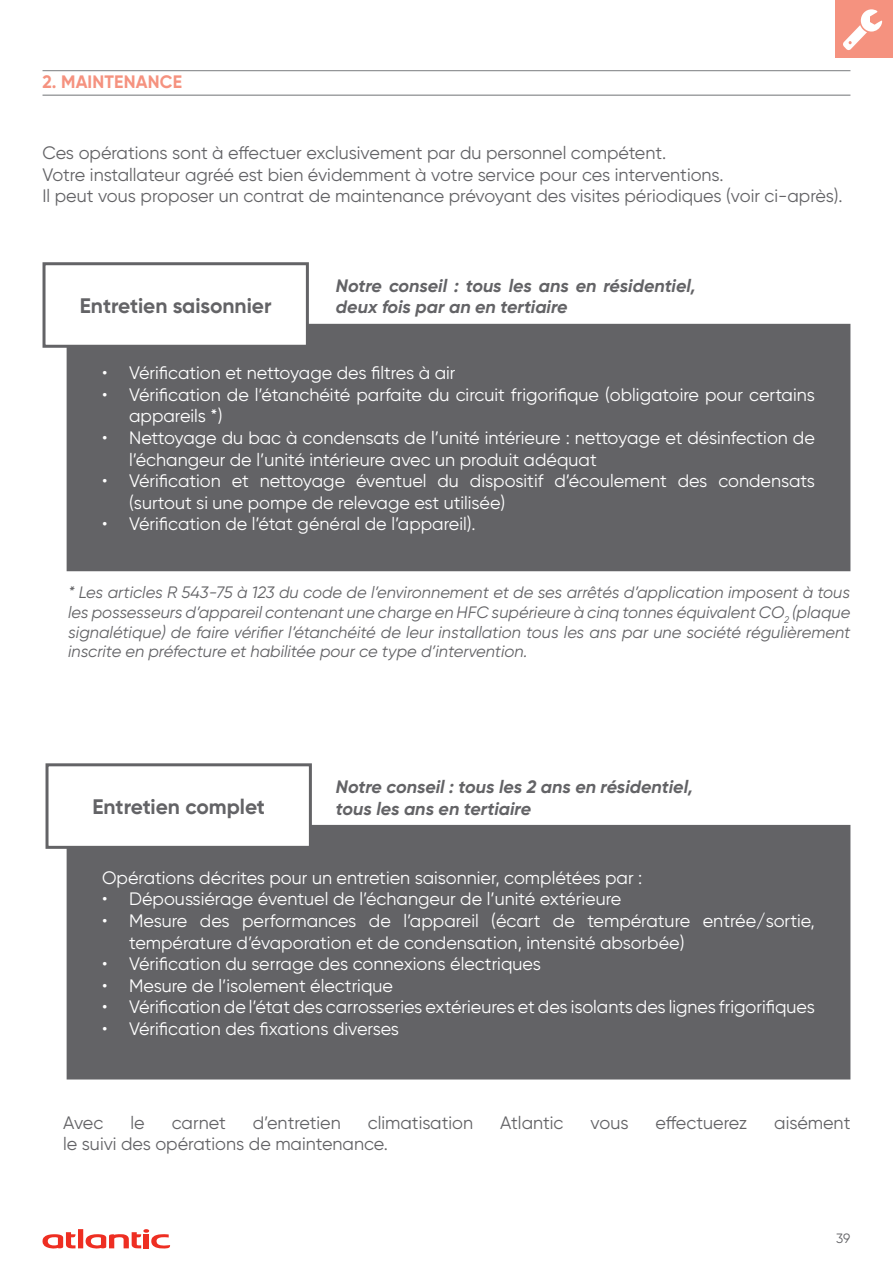
<style>
.page{position:relative;width:893px;height:1263px;background:#fff}
.page>*{position:absolute;margin:0;border:0;box-sizing:border-box;transform-origin:0 0}
.t1{font:700 21px "Gilroy";color:#636366}
.t2{font:18px/21.6px "Gilroy";color:#fff}
.t3{font:18px/21.6px "Gilroy";color:#636366}
.t4{font:italic 700 18px/21.6px "Gilroy";color:#636366}
.t5{font:700 18px "Gilroy";letter-spacing:.01em;color:#f5927f}
.t6{font:italic 16.5px/19.8px "Gilroy";color:#636366;text-align:justify}
.t7{font:13.5px "Gilroy";color:#636366}
</style>
<div class="page">
<div style="left:67px;top:325px;width:783px;height:245px;background:#636366"></div>
<div style="left:67px;top:324px;width:783px;height:247px;border:2px solid #636366"></div>
<div style="left:67px;top:826px;width:783px;height:253px;background:#636366"></div>
<div style="left:44px;top:264px;width:263px;height:82px;background:#fff"></div>
<div style="left:43px;top:262px;width:266px;height:86px;border:3px solid #636366"></div>
<div style="left:47px;top:765px;width:263px;height:82px;background:#fff"></div>
<div style="left:46px;top:763px;width:266px;height:86px;border:3px solid #636366"></div>
<div style="left:836px;top:0;width:57px;height:57px;background:#f5927f"></div>
<svg style="left:843px;top:9px;width:39px;height:41px"></svg>
<svg style="left:43px;top:1229px;width:127px;height:20px"></svg>
<hr style="left:43px;top:70px;width:807px;height:1px;background:#808285">
<hr style="left:43px;top:95px;width:807px;height:1px;background:#808285">
<p class="t5" style="left:43px;top:71px;width:141px">2. MAINTENANCE</p>
<p class="t3" style="left:43px;top:142px;width:802px">Ces opérations sont à effectuer exclusivement par du personnel compétent.<br>Votre installateur agréé est bien évidemment à votre service pour ces interventions.<br>Il peut vous proposer un contrat de maintenance prévoyant des visites périodiques (voir ci-après).</p>
<p class="t1" style="left:80px;top:293px;width:193px">Entretien saisonnier</p>
<p class="t4" style="left:336px;top:275px;width:362px">Notre conseil : tous les ans en résidentiel, deux fois par an en tertiaire</p>
<p class="t2" style="left:102px;top:362px;width:355px">• Vérification et nettoyage des filtres à air</p>
<p class="t2" style="left:129px;top:383px;width:687px;text-indent:-27px">• Vérification de l’étanchéité parfaite du circuit frigorifique (obligatoire pour certains appareils *)</p>
<p class="t2" style="left:129px;top:427px;width:687px;text-indent:-27px">• Nettoyage du bac à condensats de l’unité intérieure : nettoyage et désinfection de l’échangeur de l’unité intérieure avec un produit adéquat</p>
<p class="t2" style="left:129px;top:470px;width:687px;text-indent:-27px">• Vérification et nettoyage éventuel du dispositif d’écoulement des condensats (surtout si une pompe de relevage est utilisée)</p>
<p class="t2" style="left:102px;top:513px;width:375px">• Vérification de l’état général de l’appareil).</p>
<p class="t6" style="left:68px;top:582px;width:784px">* Les articles R 543-75 à 123 du code de l’environnement et de ses arrêtés d’application imposent à tous les possesseurs d’appareil contenant une charge en HFC supérieure à cinq tonnes équivalent CO<sub>2</sub> (plaque signalétique) de faire vérifier l’étanchéité de leur installation tous les ans par une société régulièrement inscrite en préfecture et habilitée pour ce type d’intervention.</p>
<p class="t1" style="left:92px;top:794px;width:174px">Entretien complet</p>
<p class="t4" style="left:336px;top:776px;width:359px">Notre conseil : tous les 2 ans en résidentiel, tous les ans en tertiaire</p>
<p class="t2" style="left:102px;top:866px;width:542px">Opérations décrites pour un entretien saisonnier, complétées par :</p>
<p class="t2" style="left:102px;top:888px;width:521px">• Dépoussiérage éventuel de l’échangeur de l’unité extérieure</p>
<p class="t2" style="left:129px;top:910px;width:687px;text-indent:-27px">• Mesure des performances de l’appareil (écart de température entrée/sortie, température d’évaporation et de condensation, intensité absorbée)</p>
<p class="t2" style="left:102px;top:953px;width:440px">• Vérification du serrage des connexions électriques</p>
<p class="t2" style="left:102px;top:974px;width:292px">• Mesure de l’isolement électrique</p>
<p class="t2" style="left:102px;top:996px;width:714px">• Vérification de l’état des carrosseries extérieures et des isolants des lignes frigorifiques</p>
<p class="t2" style="left:102px;top:1018px;width:298px">• Vérification des fixations diverses</p>
<p class="t3" style="left:63px;top:1111px;width:42px">Avec</p>
<p class="t3" style="left:130px;top:1111px;width:16px">le</p>
<p class="t3" style="left:172px;top:1111px;width:55px">carnet</p>
<p class="t3" style="left:253px;top:1111px;width:90px">d’entretien</p>
<p class="t3" style="left:368px;top:1111px;width:107px">climatisation</p>
<p class="t3" style="left:500px;top:1111px;width:65px">Atlantic</p>
<p class="t3" style="left:591px;top:1111px;width:39px">vous</p>
<p class="t3" style="left:656px;top:1111px;width:93px">effectuerez</p>
<p class="t3" style="left:774px;top:1111px;width:78px">aisément</p>
<p class="t3" style="left:63px;top:1133px;width:326px">le suivi des opérations de maintenance.</p>
<p class="t7" style="left:836px;top:1230px;width:16px">39</p>
</div>
